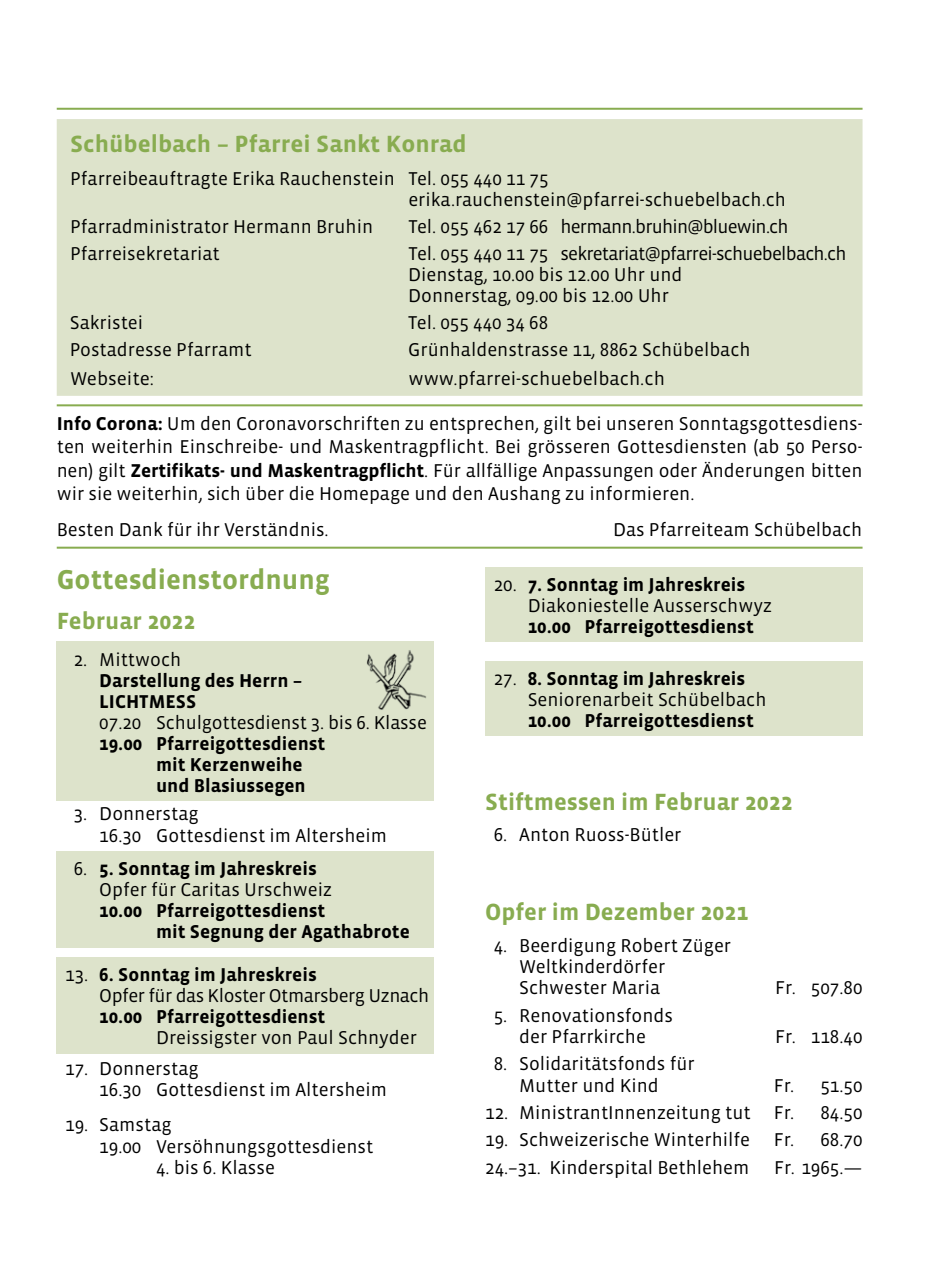
<style>
.page{position:relative;width:942px;height:1276px;background:#fff}
.page>*{position:absolute;margin:0;border:0;box-sizing:border-box;transform-origin:0 0}
.t1{font:700 28px "Vista Sans";color:#88ac50}
.t2{font:700 24px "Vista Sans";color:#88ac50}
.t3{font:19px/21.2px "Vista Sans";color:#000}
.t4{font:700 19px/21px "Vista Sans";color:#000}
.t5{font:19px/21px "Vista Sans";letter-spacing:-.025em;color:#000}
.t6{font:19px "Vista Sans";letter-spacing:-.04em;color:#000}
.s1{font-weight:700}
</style>
<div class="page">
<hr style="left:57px;top:108px;width:805px;height:2px;background:#88ac50">
<div style="left:58px;top:120px;width:803px;height:275px;background:#dde3cb"></div>
<div style="left:57px;top:119px;width:805px;height:277px;border:2px solid #dde3cb"></div>
<hr style="left:57px;top:404px;width:805px;height:2px;background:#88ac50">
<div style="left:485px;top:661px;width:377px;height:75px;background:#dde3cb"></div>
<div style="left:57px;top:851px;width:377px;height:96px;background:#dde3cb"></div>
<div style="left:57px;top:957px;width:377px;height:96px;background:#dde3cb"></div>
<div style="left:57px;top:641px;width:377px;height:159px;background:#dde3cb"></div>
<div style="left:485px;top:567px;width:377px;height:75px;background:#dde3cb"></div>
<hr style="left:57px;top:547px;width:805px;height:2px;background:#88ac50">
<img style="left:366px;top:650px;width:60px;height:60px">
<p class="t2" style="left:70px;top:132px;width:398px">Schübelbach – Pfarrei Sankt Konrad</p>
<p class="t3" style="left:408px;top:168px;width:379px;text-indent:-338px">Pfarreibeauftragte Erika Rauchenstein Tel. 055 440 11 75 erika.rauchenstein@pfarrei-schuebelbach.ch</p>
<p class="t3" style="left:70px;top:216px;width:304px">Pfarradministrator Hermann Bruhin</p>
<p class="t6" style="left:408px;top:216px;width:381px">Tel. 055 462 17 66 hermann.bruhin@bluewin.ch</p>
<p class="t3" style="left:70px;top:243px;width:151px">Pfarreisekretariat</p>
<p class="t3" style="left:408px;top:243px;width:439px">Tel. 055 440 11 75 sekretariat@pfarrei-schuebelbach.ch<br>Dienstag, 10.00 bis 12.00 Uhr und<br>Donnerstag, 09.00 bis 12.00 Uhr</p>
<p class="t3" style="left:70px;top:312px;width:75px">Sakristei</p>
<p class="t3" style="left:408px;top:312px;width:141px">Tel. 055 440 34 68</p>
<p class="t3" style="left:70px;top:339px;width:183px">Postadresse Pfarramt</p>
<p class="t3" style="left:408px;top:339px;width:344px">Grünhaldenstrasse 11, 8862 Schübelbach</p>
<p class="t3" style="left:70px;top:368px;width:85px">Webseite:</p>
<p class="t3" style="left:408px;top:368px;width:258px">www.pfarrei-schuebelbach.ch</p>
<p class="t3" style="left:57px;top:412px;width:807px;line-height:23.4px;text-align:justify"><span class="s1">Info Corona:</span> Um den Coronavorschriften zu entsprechen, gilt bei unseren Sonntagsgottesdiens&shy;ten weiterhin Einschreibe- und Maskentragpflicht. Bei grösseren Gottesdiensten (ab 50 Perso&shy;nen) gilt <span class="s1">Zertifikats- und Maskentragpflicht</span>. Für allfällige Anpassungen oder Änderungen bitten wir sie weiterhin, sich über die Homepage und den Aushang zu informieren.</p>
<p class="t3" style="left:57px;top:519px;width:273px">Besten Dank für ihr Verständnis.</p>
<p class="t3" style="left:612px;top:519px;width:251px">Das Pfarreiteam Schübelbach</p>
<h1 class="t1" style="left:57px;top:565px;width:274px">Gottesdienstordnung</h1>
<p class="t2" style="left:57px;top:609px;width:140px">Februar 2022</p>
<p class="t3" style="left:74px;top:649px;width:109px">2. Mittwoch</p>
<p class="t4" style="left:99px;top:670px;width:204px">Darstellung des Herrn –<br>LICHTMESS</p>
<p class="t3" style="left:99px;top:712px;width:329px">07.20 Schulgottesdienst 3. bis 6. Klasse</p>
<p class="t4" style="left:156px;top:733px;width:171px;text-indent:-57px">19.00 Pfarreigottesdienst mit Kerzenweihe und Blasiussegen</p>
<p class="t3" style="left:99px;top:804px;width:289px;text-indent:-25px">3. Donnerstag<br>16.30 Gottesdienst im Altersheim</p>
<p class="t3" style="left:99px;top:858px;width:234px;text-indent:-25px">6. <span class="s1">5. Sonntag im Jahreskreis<br></span>Opfer für Caritas Urschweiz</p>
<p class="t4" style="left:156px;top:900px;width:255px;text-indent:-57px">10.00 Pfarreigottesdienst<br>mit Segnung der Agathabrote</p>
<p class="t5" style="left:99px;top:965px;width:331px;text-indent:-34px">13. <span class="s1">6. Sonntag im Jahreskreis<br></span>Opfer für das Kloster Otmarsberg Uznach</p>
<p class="t4" style="left:99px;top:1007px;width:227px">10.00 Pfarreigottesdienst</p>
<p class="t3" style="left:156px;top:1028px;width:262px">Dreissigster von Paul Schnyder</p>
<p class="t3" style="left:99px;top:1058px;width:289px;text-indent:-34px">17. Donnerstag<br>16.30 Gottesdienst im Altersheim</p>
<p class="t3" style="left:99px;top:1115px;width:275px;text-indent:-34px">19. Samstag<br>19.00 Versöhnungsgottesdienst</p>
<p class="t3" style="left:156px;top:1157px;width:120px">4. bis 6. Klasse</p>
<p class="t3" style="left:527px;top:574px;width:245px;text-indent:-34px">20. <span class="s1">7. Sonntag im Jahreskreis<br></span>Diakoniestelle Ausserschwyz</p>
<p class="t4" style="left:527px;top:616px;width:227px">10.00 Pfarreigottesdienst</p>
<p class="t3" style="left:527px;top:668px;width:240px;text-indent:-34px">27. <span class="s1">8. Sonntag im Jahreskreis<br></span>Seniorenarbeit Schübelbach</p>
<p class="t4" style="left:527px;top:710px;width:227px">10.00 Pfarreigottesdienst</p>
<p class="t2" style="left:485px;top:789px;width:309px">Stiftmessen im Februar 2022</p>
<p class="t3" style="left:493px;top:824px;width:189px">6. Anton Ruoss-Bütler</p>
<p class="t2" style="left:485px;top:899px;width:265px">Opfer im Dezember 2021</p>
<p class="t3" style="left:519px;top:935px;width:213px;text-indent:-25px">4. Beerdigung Robert Züger<br>Weltkinderdörfer<br>Schwester Maria</p>
<p class="t3" style="left:493px;top:1005px;width:181px;text-align:center">5. Renovationsfonds der Pfarrkirche</p>
<p class="t3" style="left:775px;top:977px;width:89px">Fr. 507.80</p>
<p class="t3" style="left:775px;top:1026px;width:89px">Fr. 118.40</p>
<p class="t3" style="left:493px;top:1053px;width:202px;text-align:center">8. Solidaritätsfonds für<br>Mutter und Kind</p>
<p class="t3" style="left:773px;top:1075px;width:22px">Fr.</p>
<p class="t3" style="left:820px;top:1075px;width:44px">51.50</p>
<p class="t3" style="left:485px;top:1102px;width:310px">12. MinistrantInnenzeitung tut Fr.</p>
<p class="t3" style="left:820px;top:1102px;width:44px">84.50</p>
<p class="t3" style="left:485px;top:1130px;width:266px">19. Schweizerische Winterhilfe</p>
<p class="t3" style="left:773px;top:1130px;width:22px">Fr.</p>
<p class="t3" style="left:820px;top:1130px;width:44px">68.70</p>
<p class="t3" style="left:485px;top:1157px;width:265px">24.–31. Kinderspital Bethlehem</p>
<p class="t3" style="left:774px;top:1157px;width:90px">Fr. 1965.—</p>
</div>
